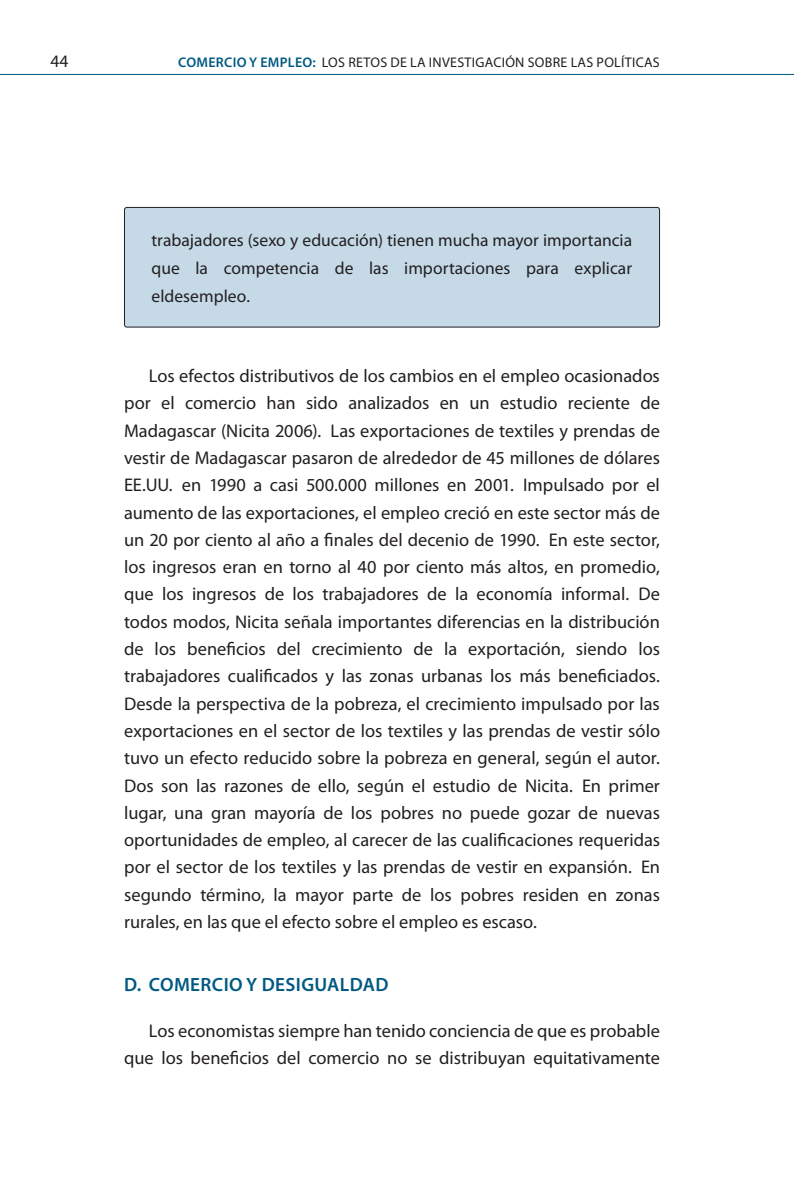
<style>
.page{position:relative;width:794px;height:1191px;background:#fff}
.page>*{position:absolute;margin:0;border:0;box-sizing:border-box;transform-origin:0 0}
.t1{font:600 19.25px "Myriad Pro";letter-spacing:.02em;color:#005983}
.t2{font:18.38px/27.3px "Myriad Pro";color:#231f20;text-align:justify}
.t3{font:17.5px/28px "Myriad Pro";color:#231f20;text-align:justify}
.t4{font:14px "Myriad Pro";letter-spacing:.02em;color:#231f20}
.t5{font:600 14px "Myriad Pro";letter-spacing:.02em;color:#005983}
.s1{font-weight:400;color:#231f20}
</style>
<div class="page">
<hr style="left:0;top:74px;width:794px;height:1px;background:#005983">
<div style="left:124px;top:207px;width:535px;height:120px;background:#c5d9e7;border-radius:2px"></div>
<div style="left:124px;top:207px;width:536px;height:120px;border:1px solid #231f20;border-radius:2px"></div>
<p class="t3" style="left:50px;top:47px;width:19px">44</p>
<p class="t5" style="left:178px;top:53px;width:152px">COMERCIO Y EMPLEO: <span class="s1">LOS</span></p>
<p class="t4" style="left:348px;top:54px;width:231px">retos DE la investigación sobre LAS</p>
<p class="t4" style="left:596px;top:54px;width:65px">políticas</p>
<p class="t3" style="left:151px;top:226px;width:482px">trabajadores (sexo y educación) tienen mucha mayor importancia que la competencia de las importaciones para explicar eldesempleo.</p>
<p class="t2" style="left:124px;top:362px;width:537px">Los efectos distributivos de los cambios en el empleo ocasionados por el comercio han sido analizados en un estudio reciente de Madagascar (Nicita 2006). Las exportaciones de textiles y prendas de vestir de Madagascar pasaron de alrededor de 45 millones de dólares EE.UU. en 1990 a casi 500.000 millones en 2001. I mpulsado por el aumento de las exportaciones, el empleo creció en este sector más de un 20 por ciento al año a finales del decenio de 1990. En este sector, los ingresos eran en torno al 40 por ciento más altos, en promedio, que los ingresos de los trabajadores de la economía informal. De todos modos, Nicita señala importantes diferencias en la distribución de los beneficios del crecimiento de la exportación, siendo los trabajadores cualificados y las zonas urbanas los más beneficiados.<br>Desde la perspectiva de la pobreza, el crecimiento impulsado por las exportaciones en el sector de los textiles y las prendas de vestir sólo tuvo un efecto reducido sobre la pobreza en general, según el autor.<br>Dos son las razones de ello, según el estudio de Nicita. En primer lugar, una gran mayoría de los pobres no puede gozar de nuevas oportunidades de empleo, al carecer de las cualificaciones requeridas por el sector de los textiles y las prendas de vestir en expansión. En segundo término, la mayor parte de los pobres residen en zonas rurales, en las que el efecto sobre el empleo es escaso.</p>
<p class="t1" style="left:124px;top:972px;width:266px">D. COMERCIO Y DESIGUALDAD</p>
<p class="t2" style="left:124px;top:1017px;width:537px;text-align:right">Los economistas siempre han tenido conciencia de que es probable que los beneficios del comercio no se distribuyan equitativamente</p>
</div>
